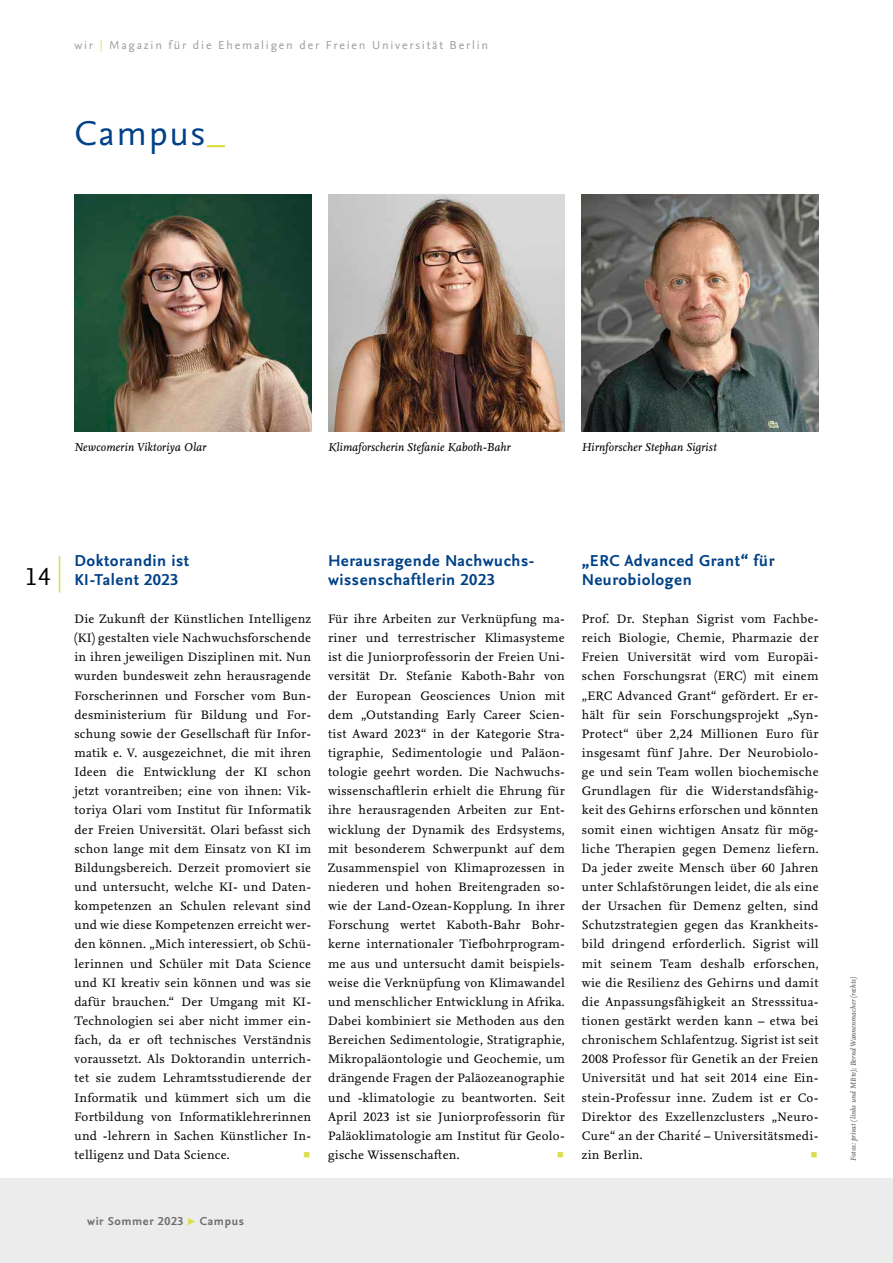
<style>
.page{position:relative;width:893px;height:1263px;background:#fff}
.page>*{position:absolute;margin:0;border:0;box-sizing:border-box;transform-origin:0 0}
.t1{font:36px "Nexus Sans Pro";letter-spacing:.05em;color:#004188}
.t2{font:25.5px "Nexus Sans Pro";color:#000}
.t3{font:700 16.5px/19.2px "Nexus Sans Pro";letter-spacing:.03em;color:#004188}
.t4{font:12.75px/19.2px "Nexus Serif Pro";letter-spacing:.02em;color:#000;text-align:justify}
.t5{font:italic 12px "Nexus Serif Pro";letter-spacing:.01em;color:#000}
.t6{font:12px "Nexus Sans Pro";letter-spacing:.15em;color:#9b9c9c}
.t7{font:700 12px "Nexus Sans Pro";letter-spacing:.05em;color:#6e6e6d}
.t8{font:italic 7.5px "Nexus Serif Pro";color:#555}
.s1{color:#dade4d}
.s2{font-size:10.5px;color:#dade4d}
</style>
<div class="page">
<img style="left:74px;top:195px;width:237px;height:237px">
<img style="left:328px;top:195px;width:237px;height:237px">
<img style="left:582px;top:195px;width:237px;height:237px">
<div style="left:0;top:1178px;width:893px;height:85px;background:#ececec"></div>
<hr style="left:59px;top:556px;width:1px;height:36px;background:#dade4d">
<p class="t6" style="left:74px;top:36px;width:415px">wir <span class="s1">|</span> Magazin für die Ehemaligen der Freien Universität Berlin</p>
<h1 class="t1" style="left:74px;top:106px;width:152px">Campus<span class="s1">_</span></h1>
<p class="t5" style="left:74px;top:438px;width:133px">Newcomerin Viktoriya Olar</p>
<p class="t5" style="left:582px;top:438px;width:136px">Hirnforscher Stephan Sigrist</p>
<p class="t5" style="left:328px;top:438px;width:184px">Klimaforscherin Stefanie Kaboth-Bahr</p>
<h2 class="t2" style="left:25px;top:557px;width:28px">14</h2>
<p class="t3" style="left:74px;top:550px;width:116px">Doktorandin ist<br>KI-Talent 2023</p>
<p class="t4" style="left:74px;top:609px;width:238px">Die Zukunft der Künstlichen Intelligenz (KI) gestalten viele Nachwuchsforschende in ihren jeweiligen Disziplinen mit. Nun wurden bundesweit zehn herausragende Forscherinnen und Forscher vom Bun&shy;desministerium für Bildung und For&shy;schung sowie der Gesellschaft für Infor&shy;matik e. V. ausgezeichnet, die mit ihren Ideen die Entwicklung der KI schon jetzt vorantreiben; eine von ihnen: Vik&shy;toriya Olari vom Institut für Informatik der Freien Universität. Olari befasst sich schon lange mit dem Einsatz von KI im Bildungsbereich. Derzeit promoviert sie und untersucht, welche KI- und Daten&shy;kompetenzen an Schulen relevant sind und wie diese Kompetenzen erreicht wer&shy;den können. „Mich interessiert, ob Schü&shy;lerinnen und Schüler mit Data Science und KI kreativ sein können und was sie dafür brauchen.“ Der Umgang mit KI-Technologien sei aber nicht immer ein&shy;fach, da er oft technisches Verständnis voraussetzt. Als Doktorandin unterrich&shy;tet sie zudem Lehramtsstudierende der Informatik und kümmert sich um die Fortbildung von Informatiklehrerinnen und -lehrern in Sachen Künstlicher In&shy;telligenz und Data Science.</p>
<p class="t3" style="left:328px;top:550px;width:206px">Herausragende Nachwuchs&shy;wissenschaftlerin 2023</p>
<p class="t4" style="left:328px;top:609px;width:238px">Für ihre Arbeiten zur Verknüpfung ma&shy;riner und terrestrischer Klimasysteme ist die Juniorprofessorin der Freien Uni&shy;versität Dr. Stefanie Kaboth-Bahr von der European Geosciences Union mit dem „Outstanding Early Career Scien&shy;tist Award 2023“ in der Kategorie Stra&shy;tigraphie, Sedimentologie und Paläon&shy;tologie geehrt worden. Die Nachwuchs&shy;wissenschaftlerin erhielt die Ehrung für ihre herausragenden Arbeiten zur Ent&shy;wicklung der Dynamik des Erdsystems, mit besonderem Schwerpunkt auf dem Zusammenspiel von Klimaprozessen in niederen und hohen Breitengraden so&shy;wie der Land-Ozean-Kopplung. In ihrer Forschung wertet Kaboth-Bahr Bohr&shy;kerne internationaler Tiefbohrprogram&shy;me aus und untersucht damit beispiels&shy;weise die Verknüpfung von Klimawandel und menschlicher Entwicklung in Afrika.<br>Dabei kombiniert sie Methoden aus den Bereichen Sedimentologie, Stratigraphie, Mikropaläontologie und Geochemie, um drängende Fragen der Paläozeanographie und -klimatologie zu beantworten. Seit April 2023 ist sie Juniorprofessorin für Paläoklimatologie am Institut für Geolo&shy;gische Wissenschaften.</p>
<p class="t3" style="left:582px;top:550px;width:194px">„ERC Advanced Grant“ für<br>Neurobiologen</p>
<p class="t4" style="left:582px;top:609px;width:238px">Prof. Dr. Stephan Sigrist vom Fachbe&shy;reich Biologie, Chemie, Pharmazie der Freien Universität wird vom Europäi&shy;schen Forschungsrat (ERC) mit einem „ERC Advanced Grant“ gefördert. Er er&shy;hält für sein Forschungsprojekt „Syn-Protect“ über 2,24 Millionen Euro für insgesamt fünf Jahre. Der Neurobiolo&shy;ge und sein Team wollen biochemische Grundlagen für die Widerstandsfähig&shy;keit des Gehirns erforschen und könnten somit einen wichtigen Ansatz für mög&shy;liche Therapien gegen Demenz liefern.<br>Da jeder zweite Mensch über 60 Jahren unter Schlafstörungen leidet, die als eine der Ursachen für Demenz gelten, sind Schutzstrategien gegen das Krankheits&shy;bild dringend erforderlich. Sigrist will mit seinem Team deshalb erforschen, wie die Resilienz des Gehirns und damit die Anpassungsfähigkeit an Stresssitua&shy;tionen gestärkt werden kann – etwa bei chronischem Schlafentzug. Sigrist ist seit 2008 Professor für Genetik an der Freien Universität und hat seit 2014 eine Ein&shy;stein-Professur inne. Zudem ist er Co-Direktor des Exzellenzclusters „Neuro-Cure“ an der Charité – Universitätsmedi&shy;zin Berlin.</p>
<p class="t7" style="left:87px;top:1212px;width:158px">wir Sommer 2023 <span class="s2">►</span> Campus</p>
<p class="t8" style="left:848px;top:1161px;width:186px;rotate:-90deg">Fotos: privat (links und MItte); Bernd Wannenmacher (rechts)</p>
</div>
